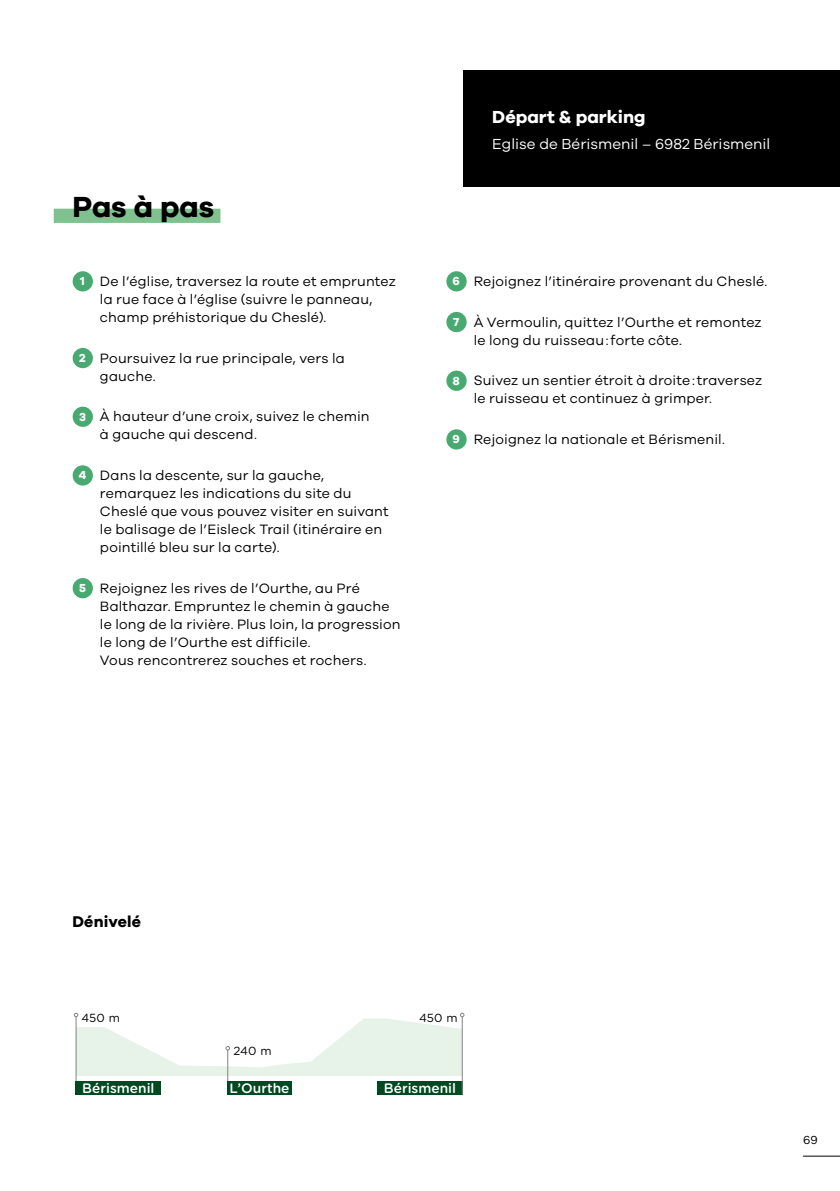
<style>
.page{position:relative;width:840px;height:1191px;background:#fff}
.page>*{position:absolute;margin:0;border:0;box-sizing:border-box;transform-origin:0 0}
.t1{font:700 30px "Galano Grotesque";color:#000}
.t2{font:700 18px "Galano Grotesque";color:#fff}
.t3{font:700 16px "Galano Grotesque";letter-spacing:.015em;color:#000}
.t4{font:15px "Galano Grotesque";color:#fff}
.t5{font:14px/18px "Galano Grotesque";letter-spacing:.01em;color:#000}
.t6{font:500 13.6px "Gotham Rounded";color:#fff}
.t7{font:12px "Galano Grotesque";color:#000}
.t8{font:11.8px "Gotham Rounded";color:#000}
.s1{font-weight:700;font-size:12px;color:#fff}
</style>
<div class="page">
<hr style="left:802px;top:1155px;width:37px;height:1px;background:#000">
<div style="left:73px;top:271px;width:20px;height:20px;background:#48aa71;border-radius:50%"></div>
<div style="left:73px;top:348px;width:20px;height:20px;background:#48aa71;border-radius:50%"></div>
<div style="left:73px;top:406px;width:20px;height:21px;background:#48aa71;border-radius:50%"></div>
<div style="left:73px;top:465px;width:20px;height:20px;background:#48aa71;border-radius:50%"></div>
<div style="left:73px;top:578px;width:20px;height:20px;background:#48aa71;border-radius:50%"></div>
<div style="left:446px;top:271px;width:20px;height:20px;background:#48aa71;border-radius:50%"></div>
<div style="left:446px;top:312px;width:20px;height:20px;background:#48aa71;border-radius:50%"></div>
<div style="left:446px;top:370px;width:20px;height:21px;background:#48aa71;border-radius:50%"></div>
<div style="left:446px;top:429px;width:20px;height:20px;background:#48aa71;border-radius:50%"></div>
<hr style="left:76px;top:1016px;width:1px;height:77px;background:#838382">
<div style="left:76px;top:1081px;width:85px;height:13px;background:#004a22"></div>
<div style="left:377px;top:1081px;width:85px;height:13px;background:#004a22"></div>
<hr style="left:461px;top:1016px;width:1px;height:78px;background:#838382">
<hr style="left:227px;top:1050px;width:1px;height:43px;background:#838382">
<svg style="left:74px;top:1012px;width:390px;height:64px"></svg>
<div style="left:227px;top:1081px;width:64px;height:13px;background:#004a22"></div>
<div style="left:54px;top:209px;width:166px;height:14px;background:#80c28f"></div>
<div style="left:463px;top:70px;width:376px;height:117px;background:#000"></div>
<h1 class="t1" style="left:72px;top:188px;width:143px">Pas à pas</h1>
<p class="t5" style="left:100px;top:272px;width:297px;text-indent:-20px"><span class="s1">1</span> De l’église, traversez la route et empruntez la rue face à l’église (suivre le panneau, champ préhistorique du Cheslé).</p>
<p class="t5" style="left:100px;top:348px;width:246px;text-indent:-21px"><span class="s1">2</span> Poursuivez la rue principale, vers la gauche.</p>
<p class="t5" style="left:100px;top:407px;width:271px;text-indent:-21px"><span class="s1">3</span> À hauteur d’une croix, suivez le chemin à gauche qui descend.</p>
<p class="t5" style="left:100px;top:466px;width:290px;text-indent:-21px"><span class="s1">4</span> Dans la descente, sur la gauche, remarquez les indications du site du Cheslé que vous pouvez visiter en suivant le balisage de l’Eisleck Trail (itinéraire en pointillé bleu sur la carte).</p>
<p class="t5" style="left:100px;top:578px;width:302px;text-indent:-21px"><span class="s1">5</span> Rejoignez les rives de l’Ourthe, au Pré Balthazar. Empruntez le chemin à gauche le long de la rivière. Plus loin, la progression le long de l’Ourthe est difficile.<br>Vous rencontrerez souches et rochers.</p>
<p class="t2" style="left:492px;top:106px;width:155px">Départ &amp; parking</p>
<p class="t4" style="left:492px;top:135px;width:279px">Eglise de Bérismenil – 6982 Bérismenil</p>
<p class="t5" style="left:452px;top:272px;width:316px"><span class="s1">6</span> Rejoignez l’itinéraire provenant du Cheslé.</p>
<p class="t5" style="left:473px;top:312px;width:289px;text-indent:-21px"><span class="s1">7</span> À Vermoulin, quittez l’Ourthe et remontez le long du ruisseau:forte côte.</p>
<p class="t5" style="left:473px;top:371px;width:290px;text-indent:-21px"><span class="s1">8</span> Suivez un sentier étroit à droite:traversez le ruisseau et continuez à grimper.</p>
<p class="t5" style="left:452px;top:430px;width:274px"><span class="s1">9</span> Rejoignez la nationale et Bérismenil.</p>
<p class="t3" style="left:72px;top:912px;width:70px">Dénivelé</p>
<p class="t8" style="left:81px;top:1010px;width:40px">450 m</p>
<p class="t8" style="left:233px;top:1043px;width:40px">240 m</p>
<p class="t8" style="left:419px;top:1010px;width:40px">450 m</p>
<p class="t6" style="left:82px;top:1078px;width:74px">Bérismenil</p>
<p class="t6" style="left:383px;top:1078px;width:74px">Bérismenil</p>
<p class="t6" style="left:229px;top:1078px;width:61px">L’Ourthe</p>
<p class="t7" style="left:802px;top:1133px;width:16px">69</p>
</div>
